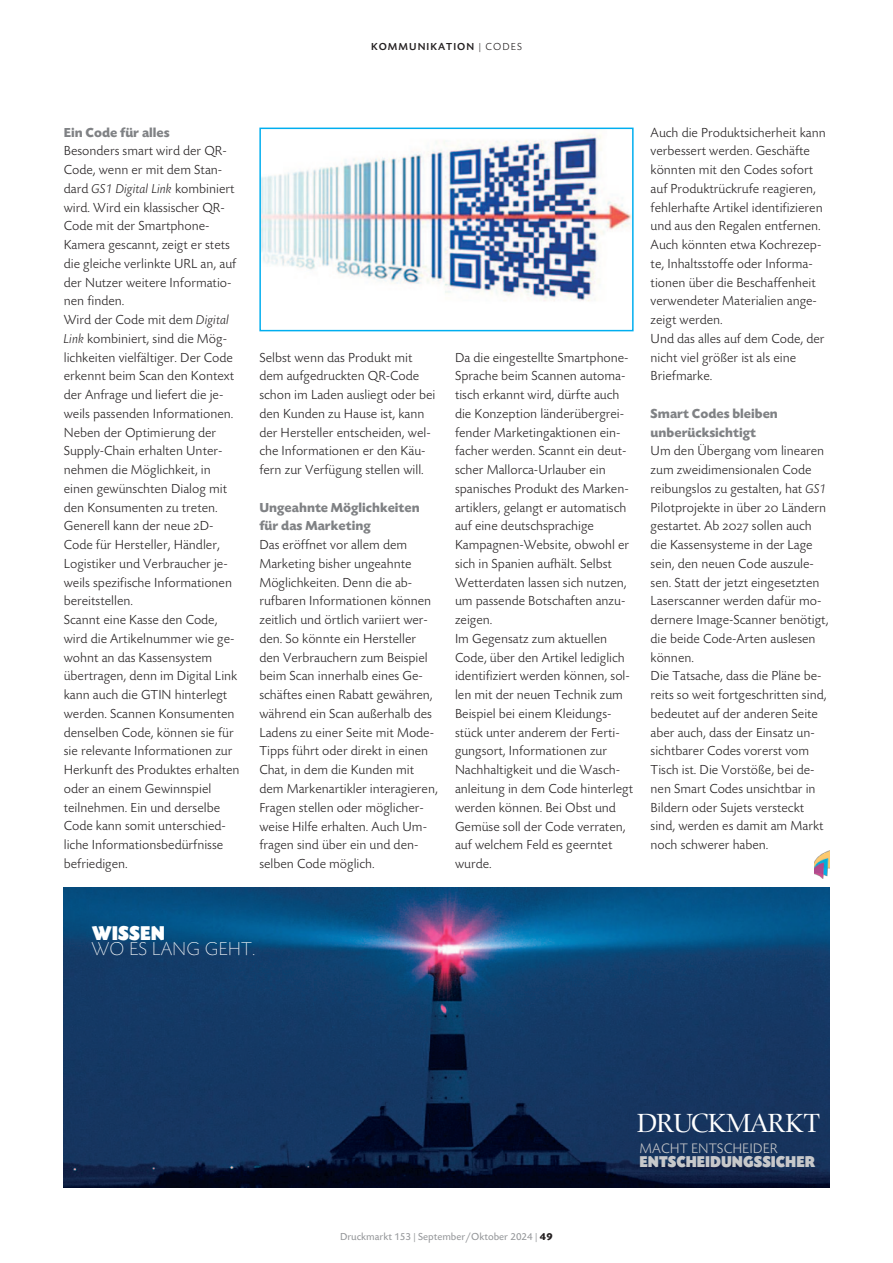
<style>
.page{position:relative;width:893px;height:1263px;background:#fff}
.page>*{position:absolute;margin:0;border:0;box-sizing:border-box;transform-origin:0 0}
.t1{font:27px "Zapf Renais SB";letter-spacing:-.05em;color:#fff}
.t2{font:21px "Today SB Ultra";color:#fff;scale:.9 1}
.t3{font:300 expanded 19.5px "Today SB";color:#fff}
.t4{font:16.5px "Today SB Ultra";color:#c7c8ca;scale:.9 1}
.t5{font:300 14.25px "Today SB";color:#c7c8ca}
.t6{font:300 13.5px/18.8px "Today SB";color:#231f20}
.t7{font:700 13.5px/18.8px "Today SB";color:#808285}
.t8{font:10.5px "Today SB";color:#939598}
.t9{font:500 10.5px "Today SB";letter-spacing:.1em;color:#231f20}
.s1{font-weight:300}
.s2{font-style:italic}
.s3{font-family:"Today SB Caps Lig";font-weight:400}
.s4{font-weight:700;color:#231f20}
</style>
<div class="page">
<img style="left:262px;top:133px;width:369px;height:168px">
<div style="left:259px;top:128px;width:375px;height:203px;border:2px solid #00aeef"></div>
<img style="left:814px;top:850px;width:15px;height:28px">
<img style="left:64px;top:888px;width:765px;height:300px">
<p class="t9" style="left:371px;top:42px;width:152px">KOMMUNIKATION <span class="s1">| CODES</span></p>
<p class="t7" style="left:64px;top:124px;width:108px">Ein Code für alles</p>
<p class="t6" style="left:64px;top:143px;width:174px">Besonders smart wird der QR-<br>Code, wenn er mit dem Stan - dard <span class="s2">GS1 Digital Link</span> kombiniert wird. Wird ein klassischer QR-<br>Code mit der Smartphone-<br>Kamera gescannt, zeigt er stets die gleiche verlinkte URL an, auf der Nutzer weitere Informa tio - nen finden.</p>
<p class="t6" style="left:64px;top:312px;width:172px">Wird der Code mit dem <span class="s2">Digital<br>Link</span> kombiniert, sind die Mög - lich keiten vielfältiger. Der Code erkennt beim Scan den Kontext der Anfra ge und liefert die je - weils passen den Informationen.<br>Neben der Optimierung der<br>Supply-Chain erhalten Unter - nehmen die Mög lichkeit, in einen gewünschten Dialog mit den Konsumenten zu treten.</p>
<p class="t6" style="left:64px;top:518px;width:170px">Generell kann der neue <span class="s3">2</span>D-<br>Code für Hersteller, Händler,<br>Logistiker und Verbraucher je - weils spezifische Informationen bereitstellen.</p>
<p class="t6" style="left:64px;top:612px;width:177px">Scannt eine Kasse den Code, wird die Artikelnummer wie ge - wohnt an das Kassensystem übertragen, denn im Digital Link kann auch die GTIN hinterlegt werden. Scannen Konsumenten denselben Code, können sie für sie relevante Informationen zur<br>Herkunft des Produktes erhalten oder an einem Gewinnspiel teilnehmen. Ein und derselbe<br>Code kann somit unterschied - liche Informationsbedürfnisse befriedigen.</p>
<p class="t6" style="left:259px;top:349px;width:178px">Selbst wenn das Produkt mit dem aufgedruckten QR-Code schon im Laden ausliegt oder bei den Kunden zu Hause ist, kann der Hersteller entscheiden, wel - che Informationen er den Käu - fern zur Verfügung stellen will.</p>
<p class="t7" style="left:259px;top:499px;width:162px">Ungeahnte Möglichkeiten für das Marketing</p>
<p class="t6" style="left:259px;top:537px;width:173px">Das eröffnet vor allem dem<br>Marketing bisher ungeahnte<br>Möglichkeiten. Denn die ab - rufbaren Informationen können</p>
<p class="t6" style="left:259px;top:612px;width:180px">zeitlich und örtlich variiert wer - den. So könnte ein Hersteller den Verbrauchern zum Beispiel beim Scan innerhalb eines Ge - schäftes einen Rabatt gewähren, während ein Scan außerhalb des<br>Ladens zu einer Seite mit Mode-<br>Tipps führt oder direkt in einen<br>Chat, in dem die Kunden mit dem Markenartikler interagieren,<br>Fragen stel len oder möglicher&shy;weise Hilfe erhalten. Auch Um - fragen sind über ein und den - selben Code möglich.</p>
<p class="t6" style="left:455px;top:349px;width:176px">Da die eingestellte Smartphone-<br>Sprache beim Scannen auto ma - tisch erkannt wird, dürfte auch die Konzeption länderüber grei - fender Marketingaktionen ein - facher werden. Scannt ein deut - scher Mallorca-Urlauber ein spanisches Produkt des Marken - artiklers, gelangt er automatisch auf eine deutsch sprachige<br>Kampagnen-Website, obwohl er sich in Spanien auf hält. Selbst<br>Wetterdaten lassen sich nutzen, um passende Bot schaften anzu - zei gen.</p>
<p class="t6" style="left:455px;top:631px;width:180px">Im Gegensatz zum aktuellen<br>Code, über den Artikel lediglich identifiziert werden können, sol - len mit der neuen Technik zum<br>Beispiel bei einem Kleidungs - stück unter anderem der Ferti - gungsort, Informationen zur<br>Nachhaltigkeit und die Wasch - anleitung in dem Code hinterlegt werden können. Bei Obst und<br>Gemüse soll der Code verraten, auf welchem Feld es geerntet wurde.</p>
<p class="t6" style="left:651px;top:124px;width:177px">Auch die Produktsicherheit kann verbessert werden. Geschäfte könnten mit den Codes sofort auf Produktrückrufe reagieren, fehlerhafte Artikel identifizieren und aus den Regalen entfernen.<br>Auch könnten etwa Kochre zep - te, Inhaltsstoffe oder Informa - tionen über die Beschaffenheit verwendeter Materialien ange - zeigt werden.</p>
<p class="t6" style="left:651px;top:331px;width:175px">Und das alles auf dem Code, der nicht viel größer ist als eine<br>Briefmarke.</p>
<p class="t7" style="left:651px;top:406px;width:129px">Smart Codes bleiben unberücksichtigt</p>
<p class="t6" style="left:651px;top:443px;width:179px">Um den Übergang vom linearen zum zweidimensionalen Code reibungslos zu gestalten, hat <span class="s2">GS1<br></span>Pilotprojekte in über <span class="s3">20</span> Ländern gestartet. Ab <span class="s3">2027</span> sollen auch die Kassensysteme in der Lage sein, den neuen Code auszule - sen. Statt der jetzt eingesetzten<br>Laserscanner werden dafür mo - dernere Image-Scanner benötigt, die beide Code-Arten auslesen können.</p>
<p class="t6" style="left:651px;top:668px;width:177px">Die Tatsache, dass die Pläne be - reits so weit fortgeschritten sind, bedeutet auf der anderen Seite aber auch, dass der Einsatz un - sichtbarer Codes vorerst vom<br>Tisch ist. Die Vorstöße, bei de - nen Smart Codes unsichtbar in<br>Bildern oder Sujets versteckt sind, werden es damit am Markt noch schwerer haben.</p>
<p class="t2" style="left:92px;top:925px;width:83px">WISSEN</p>
<p class="t3" style="left:92px;top:941px;width:165px">WO ES LANG GEHT.</p>
<p class="t1" style="left:637px;top:1113px;width:185px">DRUCKMARKT</p>
<p class="t8" style="left:340px;top:1233px;width:214px">Druckmarkt 153 | September/Oktober 2024 | <span class="s4">49</span></p>
<p class="t5" style="left:640px;top:1143px;width:140px">MACHT ENTSCHEIDER</p>
<p class="t4" style="left:640px;top:1156px;width:197px">ENTSCHEIDUNGSSICHER</p>
</div>
